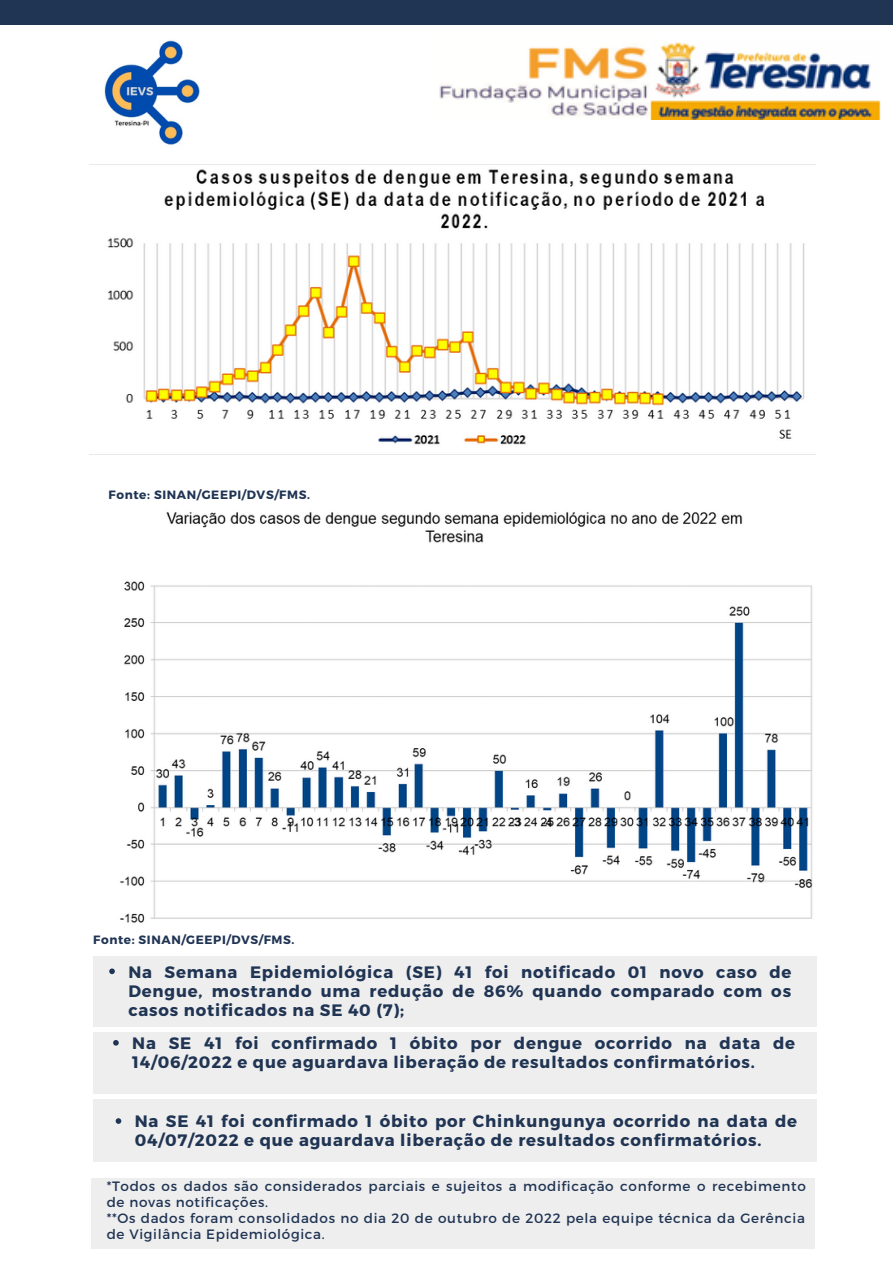
<style>
.page{position:relative;width:893px;height:1264px;background:#fff}
.page>*{position:absolute;margin:0;border:0;box-sizing:border-box;transform-origin:0 0}
.t1{font:700 16.5px/19px "Montserrat";letter-spacing:.05em;color:#203453}
.t2{font:13.5px/15.8px "Montserrat";letter-spacing:.05em;color:#203453}
.t3{font:700 12px "Montserrat";letter-spacing:.05em;color:#203453}
</style>
<div class="page">
<div style="left:0;top:0;width:892px;height:25px;background:#203453"></div>
<img style="left:104px;top:40px;width:96px;height:105px">
<img style="left:439px;top:42px;width:442px;height:78px">
<div style="left:93px;top:956px;width:723px;height:71px;background:#eee"></div>
<div style="left:93px;top:1031px;width:723px;height:62px;background:#eee"></div>
<img style="left:89px;top:169px;width:726px;height:286px">
<img style="left:120px;top:512px;width:693px;height:411px">
<svg style="left:109px;top:968px;width:6px;height:6px"></svg>
<div style="left:93px;top:1098px;width:723px;height:63px;background:#eee"></div>
<svg style="left:113px;top:1040px;width:6px;height:5px"></svg>
<div style="left:91px;top:1177px;width:723px;height:71px;background:#eee"></div>
<svg style="left:116px;top:1118px;width:5px;height:5px"></svg>
<p class="t3" style="left:109px;top:487px;width:203px">Fonte: SINAN/GEEPI/DVS/FMS.</p>
<p class="t3" style="left:93px;top:932px;width:203px">Fonte: SINAN/GEEPI/DVS/FMS.</p>
<p class="t1" style="left:128px;top:961px;width:664px;text-align:justify">Na Semana Epidemiológica (SE) 41 foi notificado 01 novo caso de Dengue, mostrando uma redução de 86% quando comparado com os casos notificados na SE 40 (7);</p>
<p class="t1" style="left:132px;top:1032px;width:664px">Na SE 41 foi confirmado 1 óbito por dengue ocorrido na data de<br>14/06/2022 e que aguardava liberação de resultados confirmatórios.</p>
<p class="t1" style="left:135px;top:1110px;width:663px">Na SE 41 foi confirmado 1 óbito por Chinkungunya ocorrido na data de<br>04/07/2022 e que aguardava liberação de resultados confirmatórios.</p>
<p class="t2" style="left:107px;top:1177px;width:700px">*Todos os dados são considerados parciais e sujeitos a modificação conforme o recebimento de novas notificações.<br>**Os dados foram consolidados no dia 20 de outubro de 2022 pela equipe técnica da Gerência de Vigilância Epidemiológica.</p>
</div>
